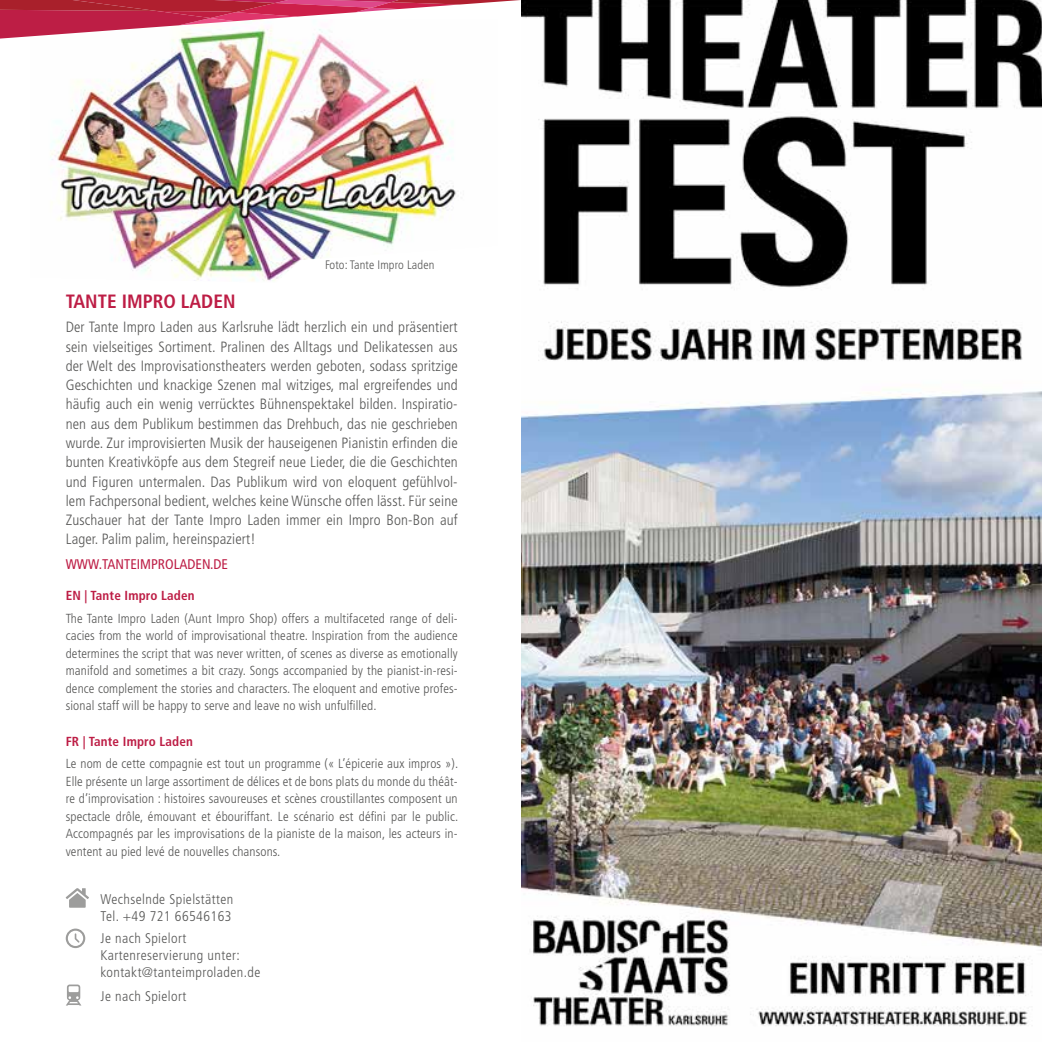
<style>
.page{position:relative;width:1042px;height:1042px;background:#fff}
.page>*{position:absolute;margin:0;border:0;box-sizing:border-box;transform-origin:0 0}
.t1{font:700 condensed 19.25px "Frutiger";color:#bd1d45}
.t2{font:300 condensed 14.88px/19.2px "Frutiger";letter-spacing:.01em;color:#575756;text-align:justify}
.t3{font:300 condensed 14px/16.8px "Frutiger";letter-spacing:.03em;color:#575756}
.t4{font:condensed 14px "Frutiger";color:#bd1d45}
.t5{font:300 condensed 13.12px/17.5px "Frutiger";letter-spacing:.01em;color:#575756;text-align:justify}
.t6{font:700 condensed 13.12px "Frutiger";letter-spacing:.01em;color:#bd1d45}
.t7{font:300 condensed 12.25px "Frutiger";letter-spacing:.01em;color:#575756}
</style>
<div class="page">
<img style="left:521px;top:0;width:521px;height:1027px">
<svg style="left:66px;top:888px;width:23px;height:20px"></svg>
<svg style="left:66px;top:928px;width:19px;height:20px"></svg>
<svg style="left:66px;top:984px;width:15px;height:21px"></svg>
<img style="left:51px;top:40px;width:405px;height:241px">
<svg style="left:0;top:0;width:520px;height:40px"></svg>
<p class="t7" style="left:325px;top:258px;width:111px">Foto: Tante Impro Laden</p>
<h1 class="t1" style="left:66px;top:290px;width:171px">TANTE IMPRO LADEN</h1>
<p class="t2" style="left:66px;top:318px;width:393px">Der Tante Impro Laden aus Karlsruhe lädt herzlich ein und präsentiert sein vielseitiges Sortiment. Pralinen des Alltags und Delikatessen aus der Welt des Improvisationstheaters werden geboten, sodass spritzige Geschichten und knackige Szenen mal witziges, mal ergreifendes und häufig auch ein wenig verrücktes Bühnenspektakel bilden. Inspiratio&shy;nen aus dem Publikum bestimmen das Drehbuch, das nie geschrieben wurde. Zur improvisierten Musik der hauseigenen Pianistin erfinden die bunten Kreativköpfe aus dem Stegreif neue Lieder, die die Geschichten und Figuren untermalen. Das Publikum wird von eloquent gefühlvol&shy;lem Fachpersonal bedient, welches keine Wünsche offen lässt. Für seine Zuschauer hat der Tante Impro Laden immer ein Impro Bon-Bon auf Lager. Palim palim, hereinspaziert!</p>
<p class="t4" style="left:66px;top:555px;width:164px">WWW.TANTEIMPROLADEN.DE</p>
<p class="t6" style="left:66px;top:588px;width:130px">EN | Tante Impro Laden</p>
<p class="t5" style="left:66px;top:609px;width:393px">The Tante Impro Laden (Aunt Impro Shop) offers a multifaceted range of deli&shy;cacies from the world of improvisational theatre. Inspiration from the audience determines the script that was never written, of scenes as diverse as emotionally manifold and sometimes a bit crazy. Songs accompanied by the pianist-in-resi&shy;dence complement the stories and characters. The eloquent and emotive profes&shy;sional staff will be happy to serve and leave no wish unfulfilled.</p>
<p class="t6" style="left:66px;top:733px;width:129px">FR | Tante Impro Laden</p>
<p class="t5" style="left:66px;top:755px;width:394px">Le nom de cette compagnie est tout un programme (« L’épicerie aux impros »).<br>Elle présente un large assortiment de délices et de bons plats du monde du théât&shy;re d’improvisation : histoires savoureuses et scènes croustillantes composent un spectacle drôle, émouvant et ébouriffant. Le scénario est défini par le public.<br>Accompagnés par les improvisations de la pianiste de la maison, les acteurs in&shy;ventent au pied levé de nouvelles chansons.</p>
<p class="t3" style="left:100px;top:891px;width:134px">Wechselnde Spielstätten<br>Tel. +49 721 66546163</p>
<p class="t3" style="left:100px;top:930px;width:161px">Je nach Spielort<br>Kartenreservierung unter: kontakt@tanteimproladen.de</p>
<p class="t3" style="left:100px;top:987px;width:87px">Je nach Spielort</p>
</div>
